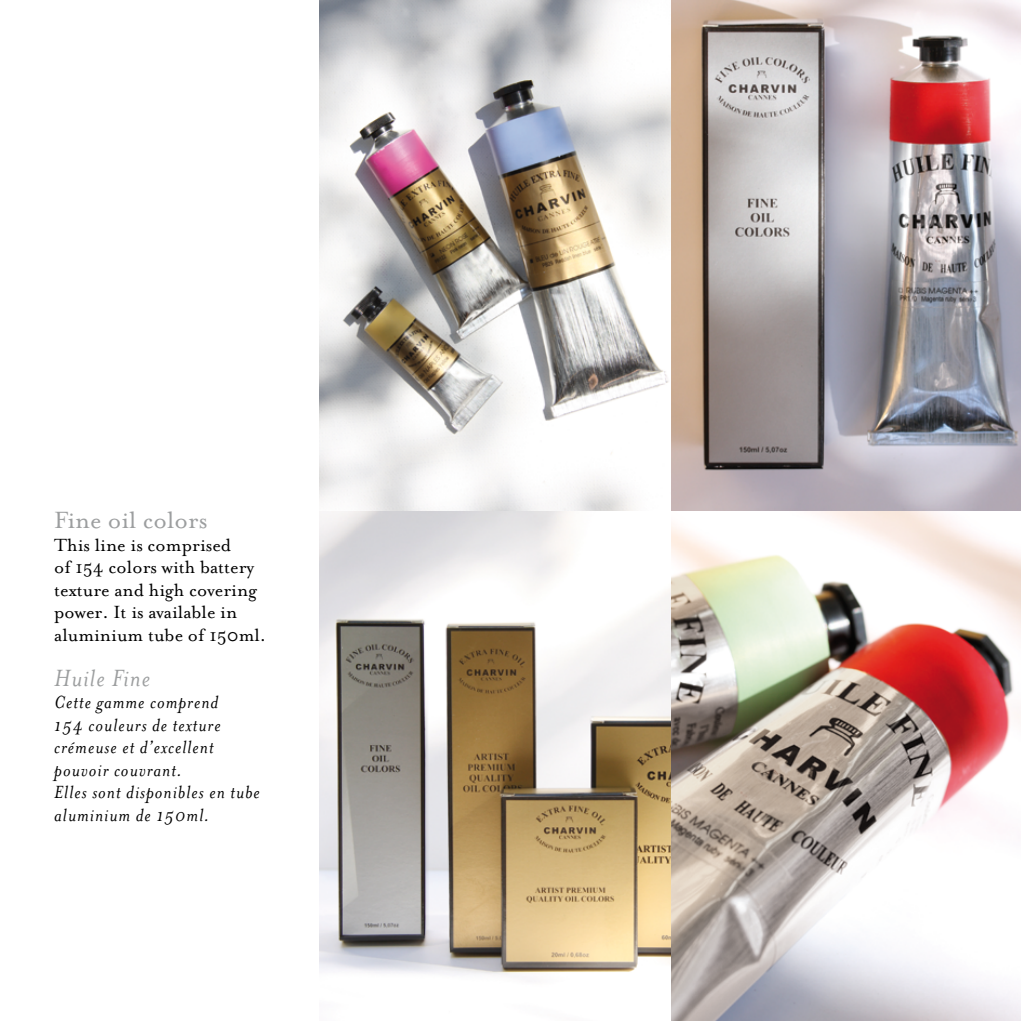
<style>
.page{position:relative;width:1021px;height:1021px;background:#fff}
.page>*{position:absolute;margin:0;border:0;box-sizing:border-box;transform-origin:0 0}
.t1{font:27px "Mrs Eaves Roman";color:#9c9e9f}
.t2{font:italic 27px "Mrs Eaves";letter-spacing:.04em;color:#9c9e9f}
.t3{font:italic 20.25px/22.5px "Mrs Eaves";letter-spacing:.05em;color:#000}
.t4{font:20.25px/22.5px "Mrs Eaves Roman";color:#000}
</style>
<div class="page">
<img style="left:319px;top:0;width:701px;height:1020px">
<h1 class="t1" style="left:54px;top:505px;width:155px">Fine oil colors</h1>
<p class="t4" style="left:54px;top:533px;width:213px">This line is comprised<br>of 154 colors with battery texture and high covering power. It is available in aluminium tube of 150ml.</p>
<h1 class="t2" style="left:54px;top:663px;width:97px">Huile Fine</h1>
<p class="t3" style="left:54px;top:691px;width:207px">Cette gamme comprend<br>154 couleurs de texture crémeuse et d’excellent pouvoir couvrant.<br>Elles sont disponibles en tube aluminium de 150ml.</p>
</div>
